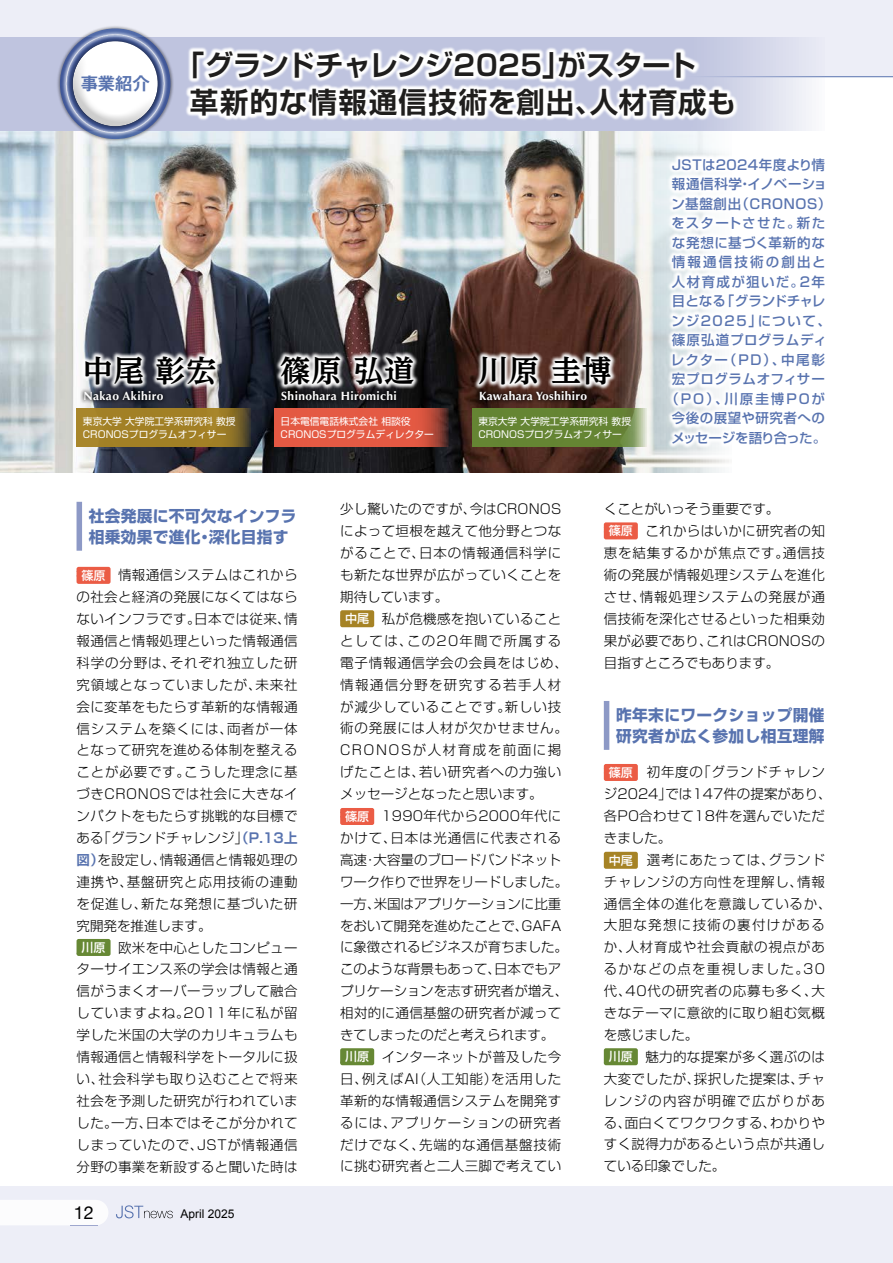
<style>
.page{position:relative;width:893px;height:1263px;background:#fff}
.page>*{position:absolute;margin:0;border:0;box-sizing:border-box;transform-origin:0 0}
.t1{font:700 30px "P Reim Ythz Pr 6 N";letter-spacing:.03em;color:#000}
.t2{font:700 28.5px/37.5px "Shin Go Pro De";letter-spacing:.02em;color:#1f1e1d}
.t3{font:18px "Helvetica Neue";color:#000}
.t4{font:700 17.25px "Gothic MB101 Pro De";color:#5873af}
.t5{font:700 15.75px/21px "Shin Go Pro";letter-spacing:.02em;color:#5873af}
.t6{font:300 13.5px/21.9px "Shin Go Pro";letter-spacing:.025em;color:#000}
.t7{font:300 13.5px/21.9px "Shin Go Pro";letter-spacing:.055em;color:#000}
.t8{font:500 13.5px/19.5px "Shin Go Pro";letter-spacing:.05em;color:#5873af;text-align:center}
.t9{font:700 12px "Optima";letter-spacing:.03em;color:#fff}
.t10{font:500 12px "Shin Go Pro";color:#fff}
.t11{font:12px "Arial";color:#000}
.t12{font:9.75px/12.8px "Shin Go Pro";color:#fff}
.s1{font-family:"Shin Go Pro De";font-weight:700;color:#5873af}
</style>
<div class="page">
<div style="left:0;top:0;width:893px;height:77px;background:#edeef7"></div>
<hr style="left:0;top:76px;width:893px;height:1px;background:#5873af">
<div style="left:0;top:1186px;width:893px;height:77px;background:#edeef7"></div>
<img style="left:0;top:131px;width:729px;height:341px">
<div style="left:0;top:1200px;width:108px;height:26px;background:#fcfcfd"></div>
<svg style="left:116px;top:1205px;width:57px;height:13px"></svg>
<svg style="left:0;top:37px;width:825px;height:94px;background:#cacee4"></svg>
<div style="left:667px;top:153px;width:163px;height:296px;background:#fff"></div>
<svg style="left:185px;top:46px;width:553px;height:75px"></svg>
<div style="left:77px;top:502px;width:5px;height:49px;background:#8d99c6"></div>
<div style="left:604px;top:701px;width:5px;height:49px;background:#8d99c6"></div>
<div style="left:56px;top:25px;width:118px;height:117px;background:#000;opacity:.45"></div>
<div style="left:62px;top:30px;width:106px;height:107px;background:#fff;opacity:.85"></div>
<div style="left:68px;top:36px;width:95px;height:95px;background:#000;opacity:.55"></div>
<div style="left:71px;top:40px;width:88px;height:61px;background:#fff;opacity:.75"></div>
<div style="left:71px;top:54px;width:88px;height:75px;background:#000;opacity:.2"></div>
<div style="left:77px;top:567px;width:34px;height:17px;background:#eb5c45;border-radius:2px"></div>
<div style="left:604px;top:764px;width:34px;height:17px;background:#eb5c45;border-radius:2px"></div>
<div style="left:604px;top:522px;width:34px;height:17px;background:#eb5c45;border-radius:2px"></div>
<div style="left:340px;top:808px;width:34px;height:17px;background:#eb5c45;border-radius:2px"></div>
<div style="left:77px;top:939px;width:34px;height:17px;background:#668834;border-radius:2px"></div>
<div style="left:340px;top:1048px;width:34px;height:17px;background:#668834;border-radius:2px"></div>
<div style="left:604px;top:1048px;width:34px;height:17px;background:#668834;border-radius:2px"></div>
<div style="left:340px;top:610px;width:34px;height:17px;background:#a68325;border-radius:2px"></div>
<div style="left:604px;top:852px;width:34px;height:17px;background:#a68325;border-radius:2px"></div>
<svg style="left:274px;top:409px;width:175px;height:38px;background:#d85540"></svg>
<svg style="left:275px;top:351px;width:144px;height:40px"></svg>
<div style="left:278px;top:387px;width:123px;height:18px;background:#000;opacity:.75"></div>
<div style="left:472px;top:409px;width:174px;height:38px;background:#668834"></div>
<svg style="left:473px;top:351px;width:143px;height:40px"></svg>
<div style="left:475px;top:387px;width:116px;height:18px;background:#000;opacity:.75"></div>
<div style="left:77px;top:409px;width:174px;height:38px;background:#a68325"></div>
<svg style="left:80px;top:351px;width:141px;height:39px"></svg>
<div style="left:80px;top:387px;width:87px;height:18px;background:#000;opacity:.75"></div>
<p class="t4" style="left:81px;top:69px;width:70px">事業紹介</p>
<h2 class="t2" style="left:190px;top:43px;width:547px;text-indent:-14px">「グランドチャレンジ2025」がスタート<br>革新的な情報通信技術を創出、人材育成も</h2>
<h1 class="t1" style="left:83px;top:346px;width:135px">中尾 彰宏</h1>
<p class="t9" style="left:84px;top:389px;width:81px">Nakao Akihiro</p>
<p class="t12" style="left:83px;top:414px;width:154px">東京大学 大学院工学系研究科 教授<br>CRONOSプログラムオフィサー</p>
<h1 class="t1" style="left:281px;top:346px;width:135px">篠原 弘道</h1>
<p class="t9" style="left:281px;top:389px;width:117px">Shinohara Hiromichi</p>
<p class="t12" style="left:281px;top:414px;width:155px">日本電信電話株式会社 相談役<br>CRONOSプログラムディレクター</p>
<h1 class="t1" style="left:478px;top:346px;width:135px">川原 圭博</h1>
<p class="t9" style="left:479px;top:389px;width:110px">Kawahara Yoshihiro</p>
<p class="t12" style="left:478px;top:414px;width:154px">東京大学 大学院工学系研究科 教授<br>CRONOSプログラムオフィサー</p>
<p class="t8" style="left:665px;top:153px;width:168px">JSTは2024年度より情報通信科学・イノベーション基盤創出（CRONOS）をスタートさせた。新たな発想に基づく革新的な情報通信技術の創出と人材育成が狙いだ。2年目となる「グランドチャレンジ2025」について、篠原弘道プログラムディレクター（PD）、中尾彰宏プログラムオフィサー（PO）、川原圭博POが今後の展望や研究者へのメッセージを語り合った。</p>
<p class="t5" style="left:89px;top:504px;width:209px">社会発展に不可欠なインフラ相乗効果で進化・深化目指す</p>
<p class="t6" style="left:77px;top:562px;width:223px">篠原　情報通信システムはこれからの社会と経済の発展になくてはならないインフラです。日本では従来、情報通信と情報処理といった情報通信科学の分野は、それぞれ独立した研究領域となっていましたが、未来社会に変革をもたらす革新的な情報通信システムを築くには、両者が一体となって研究を進める体制を整えることが必要です。こうした理念に基づきCRONOSでは社会に大きなインパクトをもたらす挑戦的な目標である「グランドチャレンジ」<span class="s1">（P.13上図）</span>を設定し、情報通信と情報処理の連携や、基盤研究と応用技術の連動を促進し、新たな発想に基づいた研究開発を推進します。<br>川原　欧米を中心としたコンピューターサイエンス系の学会は情報と通信がうまくオーバーラップして融合していますよね。2011年に私が留学した米国の大学のカリキュラムも情報通信と情報科学をトータルに扱い、社会科学も取り込むことで将来社会を予測した研究が行われていました。一方、日本ではそこが分かれてしまっていたので、JSTが情報通信分野の事業を新設すると聞いた時は</p>
<p class="t10" style="left:81px;top:565px;width:25px">篠原</p>
<p class="t10" style="left:81px;top:937px;width:25px">川原</p>
<h3 class="t3" style="left:74px;top:1199px;width:22px">12</h3>
<p class="t11" style="left:180px;top:1206px;width:56px">April 2025</p>
<p class="t6" style="left:340px;top:497px;width:230px">少し驚いたのですが、今はCRONOSによって垣根を越えて他分野とつながることで、日本の情報通信科学にも新たな世界が広がっていくことを期待しています。<br>中尾　私が危機感を抱いていることとしては、この20年間で所属する電子情報通信学会の会員をはじめ、情報通信分野を研究する若手人材が減少していることです。新しい技術の発展には人材が欠かせません。<br>CRONOSが人材育成を前面に掲げたことは、若い研究者への力強いメッセージとなったと思います。<br>篠原　1990年代から2000年代にかけて、日本は光通信に代表される高速・大容量のブロードバンドネットワーク作りで世界をリードしました。一方、米国はアプリケーションに比重をおいて開発を進めたことで、GAFAに象徴されるビジネスが育ちました。このような背景もあって、日本でもアプリケーションを志す研究者が増え、相対的に通信基盤の研究者が減ってきてしまったのだと考えられます。川原　インターネットが普及した今日、例えばAI（人工知能）を活用した革新的な情報通信システムを開発するには、アプリケーションの研究者だけでなく、先端的な通信基盤技術に挑む研究者と二人三脚で考えてい</p>
<p class="t6" style="left:604px;top:497px;width:223px">くことがいっそう重要です。<br>篠原　これからはいかに研究者の知恵を結集するかが焦点です。通信技術の発展が情報処理システムを進化させ、情報処理システムの発展が通信技術を深化させるといった相乗効果が必要であり、これはCRONOSの目指すところでもあります。</p>
<p class="t10" style="left:609px;top:521px;width:25px">篠原</p>
<p class="t10" style="left:345px;top:609px;width:25px">中尾</p>
<p class="t5" style="left:616px;top:703px;width:210px">昨年末にワークショップ開催研究者が広く参加し相互理解</p>
<p class="t7" style="left:604px;top:759px;width:229px">篠原　初年度の「グランドチャレンジ2024」では147件の提案があり、各PO合わせて18件を選んでいただきました。<br>中尾　選考にあたっては、グランドチャレンジの方向性を理解し、情報通信全体の進化を意識しているか、大胆な発想に技術の裏付けがあるか、人材育成や社会貢献の視点があるかなどの点を重視しました。30代、40代の研究者の応募も多く、大きなテーマに意欲的に取り組む気概を感じました。<br>川原　魅力的な提案が多く選ぶのは大変でしたが、採択した提案は、チャレンジの内容が明確で広がりがある、面白くてワクワクする、わかりやすく説得力があるという点が共通している印象でした。</p>
<p class="t10" style="left:609px;top:763px;width:25px">篠原</p>
<p class="t10" style="left:345px;top:807px;width:25px">篠原</p>
<p class="t10" style="left:609px;top:850px;width:25px">中尾</p>
<p class="t10" style="left:345px;top:1047px;width:25px">川原</p>
<p class="t10" style="left:609px;top:1047px;width:25px">川原</p>
</div>
